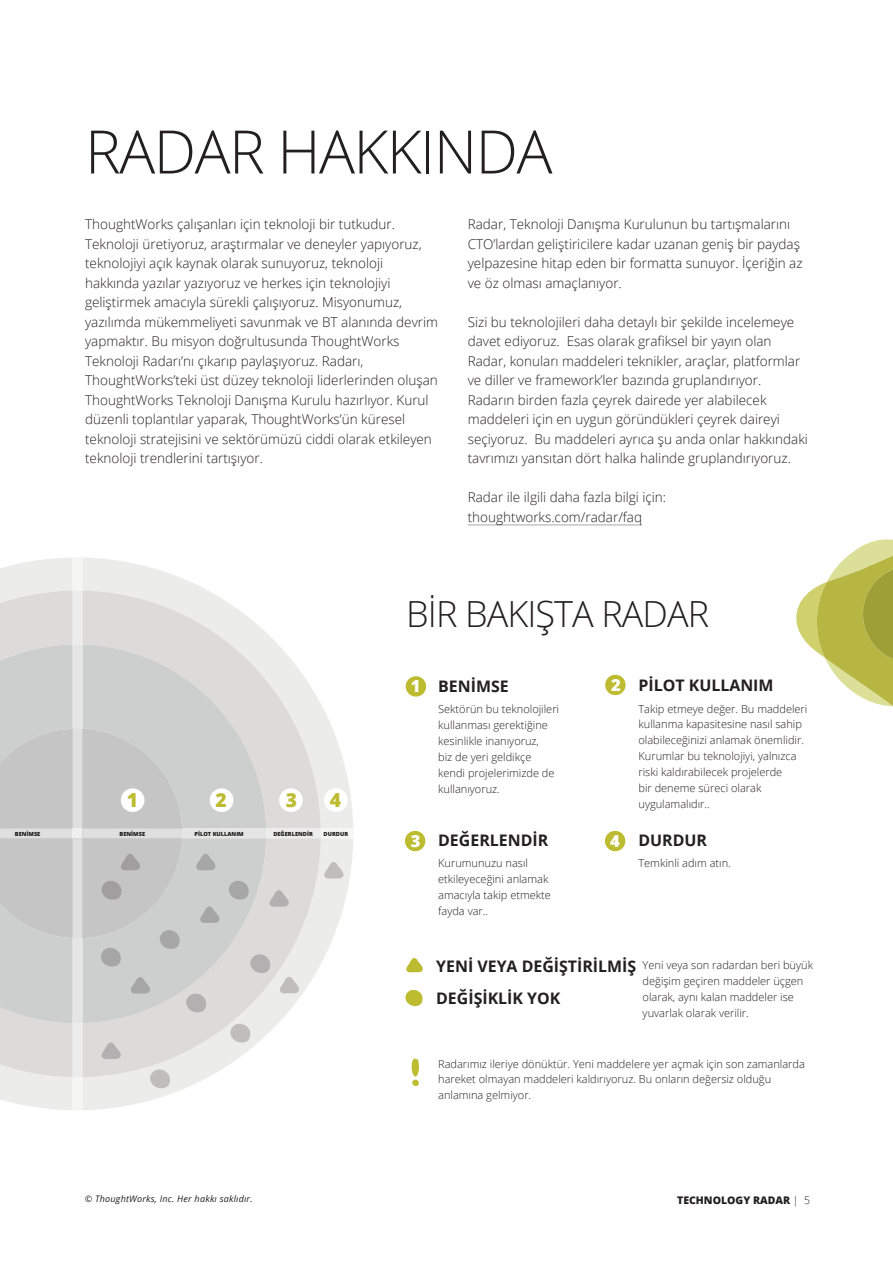
<style>
.page{position:relative;width:893px;height:1263px;background:#fff}
.page>*{position:absolute;margin:0;border:0;box-sizing:border-box;transform-origin:0 0}
.t1{font:300 60px "Open Sans";letter-spacing:-.025em;color:#231f20}
.t2{font:300 36px "Open Sans";letter-spacing:-.025em;color:#231f20}
.t3{font:800 19.35px "Open Sans";color:#bdbc31}
.t4{font:800 16.65px "Open Sans";color:#fff}
.t5{font:700 15.9px "Open Sans";color:#231f20}
.t6{font:300 13.5px/19.5px "Open Sans";color:#231f20}
.t7{font:300 10.95px/15.9px "Open Sans";color:#231f20}
.t8{font:800 10.5px "Open Sans";color:#231f20}
.t9{font:italic 9px "Open Sans";letter-spacing:.025em;color:#231f20}
.t10{font:800 5.7px "Open Sans";color:#1a1a18}
.s1{font-weight:300}
</style>
<div class="page">
<svg style="left:405px;top:990px;width:18px;height:16px"></svg>
<svg style="left:406px;top:958px;width:17px;height:14px"></svg>
<div style="left:605px;top:831px;width:20px;height:20px;background:#bdbc31;border-radius:50%"></div>
<div style="left:405px;top:831px;width:20px;height:20px;background:#bdbc31;border-radius:50%"></div>
<div style="left:605px;top:675px;width:21px;height:20px;background:#bdbc31;border-radius:50%"></div>
<div style="left:406px;top:676px;width:20px;height:21px;background:#bdbc31;border-radius:50%"></div>
<hr style="left:468px;top:525px;width:174px;height:1px;background:#a8a9ad">
<svg style="left:0;top:558px;width:353px;height:552px"></svg>
<div style="left:324px;top:788px;width:24px;height:24px;background:#fff;border-radius:50%"></div>
<div style="left:210px;top:788px;width:23px;height:24px;background:#fff;border-radius:50%"></div>
<div style="left:121px;top:788px;width:23px;height:24px;background:#fff;border-radius:50%"></div>
<div style="left:279px;top:788px;width:24px;height:24px;background:#fff;border-radius:50%"></div>
<svg style="left:796px;top:539px;width:97px;height:168px"></svg>
<svg style="left:411px;top:1059px;width:8px;height:27px"></svg>
<p class="t1" style="left:85px;top:111px;width:469px">RADAR HAKKINDA</p>
<p class="t6" style="left:85px;top:214px;width:354px">ThoughtWorks çalışanları için teknoloji bir tutkudur.<br>Teknoloji üretiyoruz, araştırmalar ve deneyler yapıyoruz, teknolojiyi açık kaynak olarak sunuyoruz, teknoloji hakkında yazılar yazıyoruz ve herkes için teknolojiyi geliştirmek amacıyla sürekli çalışıyoruz. Misyonumuz, yazılımda mükemmeliyeti savunmak ve BT alanında devrim yapmaktır. Bu misyon doğrultusunda ThoughtWorks Teknoloji Radarı’nı çıkarıp paylaşıyoruz. Radarı, ThoughtWorks’teki üst düzey teknoloji liderlerinden oluşan ThoughtWorks Teknoloji Danışma Kurulu hazırlıyor. Kurul düzenli toplantılar yaparak, ThoughtWorks’ün küresel teknoloji stratejisini ve sektörümüzü ciddi olarak etkileyen teknoloji trendlerini tartışıyor.</p>
<p class="t6" style="left:468px;top:214px;width:336px">Radar, Teknoloji Danışma Kurulunun bu tartışmalarını CTO’lardan geliştiricilere kadar uzanan geniş bir paydaş yelpazesine hitap eden bir formatta sunuyor. İçeriğin az ve öz olması amaçlanıyor.</p>
<p class="t6" style="left:468px;top:312px;width:342px">Sizi bu teknolojileri daha detaylı bir şekilde incelemeye davet ediyoruz. Esas olarak grafiksel bir yayın olan Radar, konuları maddeleri teknikler, araçlar, platformlar ve diller ve framework’ler bazında gruplandırıyor.<br>Radarın birden fazla çeyrek dairede yer alabilecek maddeleri için en uygun göründükleri çeyrek daireyi seçiyoruz. Bu maddeleri ayrıca şu anda onlar hakkındaki tavrımızı yansıtan dört halka halinde gruplandırıyoruz.</p>
<p class="t6" style="left:468px;top:487px;width:200px">Radar ile ilgili daha fazla bilgi için:</p>
<p class="t6" style="left:468px;top:507px;width:176px">thoughtworks.com/radar/faq</p>
<p class="t3" style="left:127px;top:785px;width:13px">1</p>
<p class="t3" style="left:216px;top:785px;width:13px">2</p>
<p class="t3" style="left:286px;top:785px;width:13px">3</p>
<p class="t3" style="left:330px;top:785px;width:13px">4</p>
<p class="t10" style="left:15px;top:829px;width:27px">BENİMSE</p>
<p class="t10" style="left:120px;top:829px;width:27px">BENİMSE</p>
<p class="t10" style="left:195px;top:829px;width:51px">PİLOT KULLANIM</p>
<p class="t10" style="left:273px;top:829px;width:41px">DEĞERLENDİR</p>
<p class="t10" style="left:324px;top:829px;width:26px">DURDUR</p>
<p class="t2" style="left:406px;top:589px;width:304px">BİR BAKIŞTA RADAR</p>
<p class="t4" style="left:411px;top:674px;width:11px">1</p>
<p class="t4" style="left:411px;top:828px;width:11px">3</p>
<p class="t5" style="left:438px;top:675px;width:72px">BENİMSE</p>
<p class="t4" style="left:611px;top:672px;width:11px">2</p>
<p class="t7" style="left:438px;top:701px;width:122px">Sektörün bu teknolojileri kullanması gerektiğine kesinlikle inanıyoruz,<br>biz de yeri geldikçe kendi projelerimizde de kullanıyoruz.</p>
<p class="t5" style="left:438px;top:828px;width:112px">DEĞERLENDİR</p>
<p class="t4" style="left:610px;top:828px;width:11px">4</p>
<p class="t7" style="left:438px;top:855px;width:114px">Kurumunuzu nasıl etkileyeceğini anlamak amacıyla takip etmekte fayda var..</p>
<p class="t5" style="left:638px;top:674px;width:137px">PİLOT KULLANIM</p>
<p class="t7" style="left:638px;top:700px;width:170px">Takip etmeye değer. Bu maddeleri kullanma kapasitesine nasıl sahip olabileceğinizi anlamak önemlidir.<br>Kurumlar bu teknolojiyi, yalnızca riski kaldırabilecek projelerde<br>bir deneme süreci olarak uygulamalıdır..</p>
<p class="t5" style="left:638px;top:828px;width:70px">DURDUR</p>
<p class="t7" style="left:638px;top:855px;width:94px">Temkinli adım atın.</p>
<p class="t5" style="left:436px;top:954px;width:202px">YENİ VEYA DEĞİŞTİRİLMİŞ</p>
<p class="t5" style="left:436px;top:987px;width:126px">DEĞİŞİKLİK YOK</p>
<p class="t7" style="left:643px;top:956px;width:172px">Yeni veya son radardan beri büyük değişim geçiren maddeler üçgen olarak, aynı kalan maddeler ise yuvarlak olarak verilir.</p>
<p class="t7" style="left:438px;top:1055px;width:368px">Radarımız ileriye dönüktür. Yeni maddelere yer açmak için son zamanlarda hareket olmayan maddeleri kaldırıyoruz. Bu onların değersiz olduğu anlamına gelmiyor.</p>
<p class="t9" style="left:85px;top:1193px;width:169px">© ThoughtWorks, Inc. Her hakkı saklıdır.</p>
<p class="t8" style="left:677px;top:1192px;width:134px">TECHNOLOGY RADAR <span class="s1">| 5</span></p>
</div>
